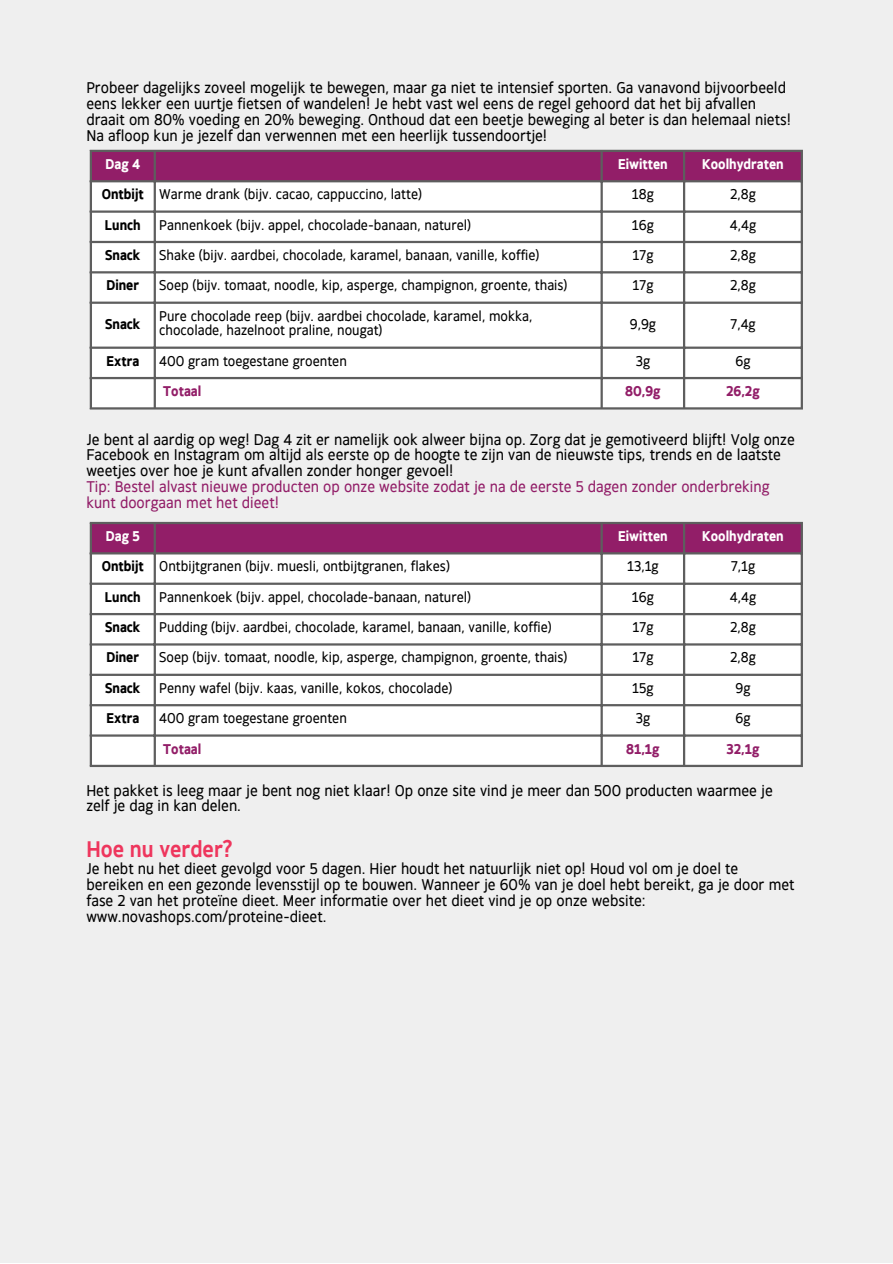
<style>
.page{position:relative;width:893px;height:1264px;background:#fff}
.page>*{position:absolute;margin:0;border:0;box-sizing:border-box;transform-origin:0 0}
.t1{font:700 24px "Hoxton North";color:#ee365d}
.t2{font:16.5px/15.8px "Hoxton North";color:#000}
.t3{font:16.5px/15.8px "Hoxton North";color:#921e68}
.t4{font:15px/14.5px "Hoxton North";color:#000}
.t5{font:800 15px "Hoxton North";color:#000}
.t6{font:800 15px "Hoxton North";color:#fff}
.t7{font:800 15px "Hoxton North";color:#921e68}
</style>
<div class="page">
<div style="left:0;top:0;width:892px;height:1262px;background:#efefef"></div>
<div style="left:92px;top:152px;width:708px;height:28px;background:#921e68"></div>
<div style="left:92px;top:182px;width:708px;height:225px;background:#fff"></div>
<hr style="left:90px;top:152px;width:2px;height:255px;background:#5e5e5e">
<hr style="left:154px;top:152px;width:2px;height:255px;background:#5e5e5e">
<hr style="left:600px;top:152px;width:2px;height:255px;background:#5e5e5e">
<hr style="left:683px;top:152px;width:2px;height:255px;background:#5e5e5e">
<hr style="left:800px;top:152px;width:2px;height:255px;background:#5e5e5e">
<hr style="left:90px;top:150px;width:712px;height:2px;background:#5e5e5e">
<hr style="left:90px;top:180px;width:712px;height:2px;background:#5e5e5e">
<hr style="left:90px;top:210px;width:712px;height:3px;background:#5e5e5e">
<hr style="left:90px;top:241px;width:712px;height:2px;background:#5e5e5e">
<hr style="left:90px;top:271px;width:712px;height:2px;background:#5e5e5e">
<hr style="left:90px;top:301px;width:712px;height:3px;background:#5e5e5e">
<hr style="left:90px;top:346px;width:712px;height:3px;background:#5e5e5e">
<hr style="left:90px;top:377px;width:712px;height:2px;background:#5e5e5e">
<hr style="left:90px;top:407px;width:712px;height:2px;background:#5e5e5e">
<div style="left:92px;top:524px;width:708px;height:28px;background:#921e68"></div>
<div style="left:92px;top:554px;width:708px;height:210px;background:#fff"></div>
<hr style="left:90px;top:524px;width:2px;height:240px;background:#5e5e5e">
<hr style="left:154px;top:524px;width:2px;height:240px;background:#5e5e5e">
<hr style="left:600px;top:524px;width:2px;height:240px;background:#5e5e5e">
<hr style="left:683px;top:524px;width:2px;height:240px;background:#5e5e5e">
<hr style="left:800px;top:524px;width:2px;height:240px;background:#5e5e5e">
<hr style="left:90px;top:522px;width:712px;height:2px;background:#5e5e5e">
<hr style="left:90px;top:552px;width:712px;height:2px;background:#5e5e5e">
<hr style="left:90px;top:582px;width:712px;height:3px;background:#5e5e5e">
<hr style="left:90px;top:613px;width:712px;height:2px;background:#5e5e5e">
<hr style="left:90px;top:643px;width:712px;height:2px;background:#5e5e5e">
<hr style="left:90px;top:673px;width:712px;height:3px;background:#5e5e5e">
<hr style="left:90px;top:704px;width:712px;height:2px;background:#5e5e5e">
<hr style="left:90px;top:734px;width:712px;height:2px;background:#5e5e5e">
<hr style="left:90px;top:764px;width:712px;height:3px;background:#5e5e5e">
<p class="t2" style="left:86px;top:81px;width:706px">Probeer dagelijks zoveel mogelijk te bewegen, maar ga niet te intensief sporten. Ga vanavond bijvoorbeeld eens lekker een uurtje fietsen of wandelen! Je hebt vast wel eens de regel gehoord dat het bij afvallen draait om 80% voeding en 20% beweging. Onthoud dat een beetje beweging al beter is dan helemaal niets!<br>Na afloop kun je jezelf dan verwennen met een heerlijk tussendoortje!</p>
<p class="t6" style="left:105px;top:157px;width:36px">Dag 4</p>
<p class="t6" style="left:618px;top:157px;width:51px">Eiwitten</p>
<p class="t6" style="left:702px;top:157px;width:83px">Koolhydraten</p>
<p class="t5" style="left:102px;top:188px;width:44px">Ontbijt</p>
<p class="t4" style="left:159px;top:188px;width:264px">Warme drank (bijv. cacao, cappuccino, latte)</p>
<p class="t4" style="left:632px;top:188px;width:23px">18g</p>
<p class="t4" style="left:730px;top:188px;width:27px">2,8g</p>
<p class="t5" style="left:105px;top:218px;width:37px">Lunch</p>
<p class="t4" style="left:159px;top:218px;width:313px">Pannenkoek (bijv. appel, chocolade-banaan, naturel)</p>
<p class="t4" style="left:632px;top:218px;width:23px">16g</p>
<p class="t4" style="left:729px;top:218px;width:28px">4,4g</p>
<p class="t5" style="left:105px;top:248px;width:37px">Snack</p>
<p class="t4" style="left:159px;top:249px;width:382px">Shake (bijv. aardbei, chocolade, karamel, banaan, vanille, koffie)</p>
<p class="t4" style="left:632px;top:249px;width:23px">17g</p>
<p class="t4" style="left:730px;top:249px;width:27px">2,8g</p>
<p class="t5" style="left:106px;top:279px;width:34px">Diner</p>
<p class="t4" style="left:159px;top:279px;width:409px">Soep (bijv. tomaat, noodle, kip, asperge, champignon, groente, thais)</p>
<p class="t4" style="left:632px;top:279px;width:23px">17g</p>
<p class="t4" style="left:730px;top:279px;width:27px">2,8g</p>
<p class="t5" style="left:105px;top:317px;width:37px">Snack</p>
<p class="t4" style="left:159px;top:309px;width:375px">Pure chocolade reep (bijv. aardbei chocolade, karamel, mokka, chocolade, hazelnoot praline, nougat)</p>
<p class="t4" style="left:629px;top:317px;width:28px">9,9g</p>
<p class="t4" style="left:730px;top:317px;width:27px">7,4g</p>
<p class="t5" style="left:106px;top:354px;width:34px">Extra</p>
<p class="t4" style="left:159px;top:354px;width:189px">400 gram toegestane groenten</p>
<p class="t4" style="left:635px;top:354px;width:16px">3g</p>
<p class="t4" style="left:735px;top:354px;width:16px">6g</p>
<p class="t7" style="left:163px;top:384px;width:40px">Totaal</p>
<p class="t7" style="left:625px;top:384px;width:37px">80,9g</p>
<p class="t7" style="left:726px;top:384px;width:35px">26,2g</p>
<p class="t2" style="left:86px;top:432px;width:710px">Je bent al aardig op weg! Dag 4 zit er namelijk ook alweer bijna op. Zorg dat je gemotiveerd blijft! Volg onze<br>Facebook en Instagram om altijd als eerste op de hoogte te zijn van de nieuwste tips, trends en de laatste weetjes over hoe je kunt afvallen zonder honger gevoel!</p>
<p class="t3" style="left:86px;top:479px;width:684px">Tip: Bestel alvast nieuwe producten op onze website zodat je na de eerste 5 dagen zonder onderbreking kunt doorgaan met het dieet!</p>
<p class="t6" style="left:106px;top:529px;width:35px">Dag 5</p>
<p class="t6" style="left:618px;top:529px;width:51px">Eiwitten</p>
<p class="t6" style="left:702px;top:529px;width:83px">Koolhydraten</p>
<p class="t5" style="left:102px;top:560px;width:44px">Ontbijt</p>
<p class="t4" style="left:159px;top:560px;width:292px">Ontbijtgranen (bijv. muesli, ontbijtgranen, flakes)</p>
<p class="t4" style="left:627px;top:560px;width:33px">13,1g</p>
<p class="t4" style="left:730px;top:560px;width:26px">7,1g</p>
<p class="t5" style="left:105px;top:590px;width:37px">Lunch</p>
<p class="t4" style="left:159px;top:590px;width:313px">Pannenkoek (bijv. appel, chocolade-banaan, naturel)</p>
<p class="t4" style="left:632px;top:590px;width:23px">16g</p>
<p class="t4" style="left:729px;top:590px;width:28px">4,4g</p>
<p class="t5" style="left:105px;top:620px;width:37px">Snack</p>
<p class="t4" style="left:159px;top:620px;width:394px">Pudding (bijv. aardbei, chocolade, karamel, banaan, vanille, koffie)</p>
<p class="t4" style="left:632px;top:620px;width:23px">17g</p>
<p class="t4" style="left:730px;top:620px;width:27px">2,8g</p>
<p class="t5" style="left:106px;top:651px;width:34px">Diner</p>
<p class="t4" style="left:159px;top:651px;width:409px">Soep (bijv. tomaat, noodle, kip, asperge, champignon, groente, thais)</p>
<p class="t4" style="left:632px;top:651px;width:23px">17g</p>
<p class="t4" style="left:730px;top:651px;width:27px">2,8g</p>
<p class="t5" style="left:105px;top:681px;width:37px">Snack</p>
<p class="t4" style="left:159px;top:681px;width:294px">Penny wafel (bijv. kaas, vanille, kokos, chocolade)</p>
<p class="t4" style="left:632px;top:681px;width:23px">15g</p>
<p class="t4" style="left:735px;top:681px;width:16px">9g</p>
<p class="t5" style="left:106px;top:711px;width:34px">Extra</p>
<p class="t4" style="left:159px;top:712px;width:189px">400 gram toegestane groenten</p>
<p class="t4" style="left:635px;top:712px;width:16px">3g</p>
<p class="t4" style="left:735px;top:712px;width:16px">6g</p>
<p class="t7" style="left:163px;top:742px;width:40px">Totaal</p>
<p class="t7" style="left:626px;top:742px;width:35px">81,1g</p>
<p class="t7" style="left:726px;top:742px;width:34px">32,1g</p>
<p class="t2" style="left:86px;top:783px;width:688px">Het pakket is leeg maar je bent nog niet klaar! Op onze site vind je meer dan 500 producten waarmee je zelf je dag in kan delen.</p>
<p class="t1" style="left:86px;top:839px;width:147px">Hoe nu verder?</p>
<p class="t2" style="left:86px;top:862px;width:709px">Je hebt nu het dieet gevolgd voor 5 dagen. Hier houdt het natuurlijk niet op! Houd vol om je doel te bereiken en een gezonde levensstijl op te bouwen. Wanneer je 60% van je doel hebt bereikt, ga je door met fase 2 van het proteïne dieet. Meer informatie over het dieet vind je op onze website: www.novashops.com/proteine-dieet.</p>
</div>
